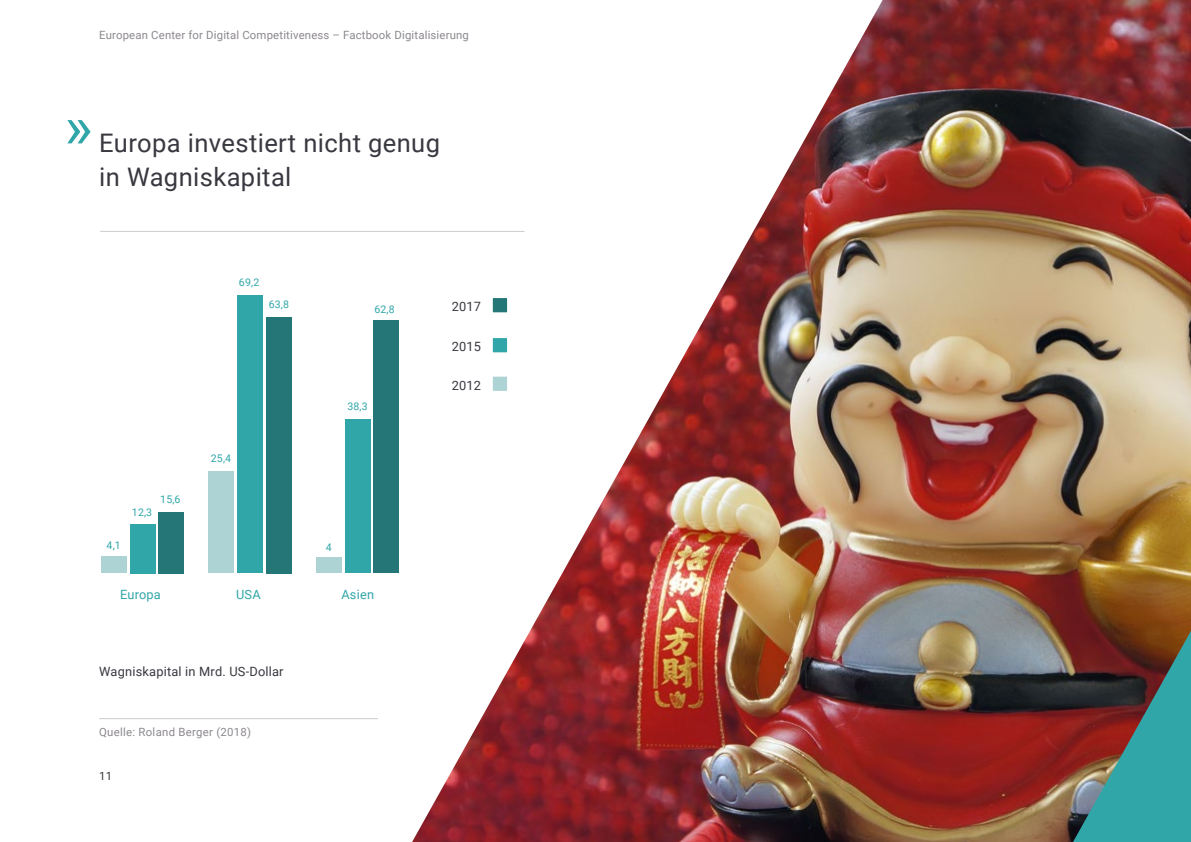
<style>
.page{position:relative;width:1191px;height:842px;background:#fff}
.page>*{position:absolute;margin:0;border:0;box-sizing:border-box;transform-origin:0 0}
.t1{font:59.9px "Roboto";color:#31a6a8}
.t2{font:25.5px/34px "Roboto";letter-spacing:.015em;color:#383840}
.t3{font:12.8px "Roboto";letter-spacing:.015em;color:#383840}
.t4{font:12.8px "Roboto";letter-spacing:.015em;color:#31a6a8}
.t5{font:11.4px "Roboto";letter-spacing:.015em;color:#8c888e}
.t6{font:11.4px "Roboto";color:#383840}
.t7{font:10.5px "Roboto";letter-spacing:.015em;color:#31a6a8}
</style>
<div class="page">
<img style="left:412px;top:0;width:779px;height:842px">
<svg style="left:1073px;top:631px;width:118px;height:211px;background:#4b6967"></svg>
<hr style="left:99px;top:718px;width:279px;height:1px;background:#cdcbce">
<hr style="left:100px;top:231px;width:424px;height:1px;background:#cdcbce">
<div style="left:345px;top:419px;width:25px;height:154px;background:#31a6a8"></div>
<div style="left:373px;top:321px;width:26px;height:252px;background:#247677"></div>
<div style="left:209px;top:471px;width:25px;height:102px;background:#aed3d4"></div>
<div style="left:237px;top:295px;width:26px;height:278px;background:#31a6a8"></div>
<div style="left:266px;top:317px;width:25px;height:256px;background:#247677"></div>
<div style="left:102px;top:557px;width:25px;height:16px;background:#aed3d4"></div>
<div style="left:316px;top:557px;width:26px;height:16px;background:#aed3d4"></div>
<div style="left:159px;top:512px;width:25px;height:62px;background:#247677"></div>
<div style="left:130px;top:524px;width:25px;height:49px;background:#31a6a8"></div>
<div style="left:491px;top:375px;width:17px;height:17px;background:#aed3d4"></div>
<div style="left:490px;top:374px;width:20px;height:20px;border:3px solid #fff"></div>
<div style="left:491px;top:297px;width:17px;height:17px;background:#247677"></div>
<div style="left:490px;top:295px;width:20px;height:20px;border:3px solid #fff"></div>
<div style="left:491px;top:337px;width:17px;height:17px;background:#31a6a8"></div>
<div style="left:490px;top:335px;width:20px;height:20px;border:3px solid #fff"></div>
<p class="t5" style="left:99px;top:30px;width:371px">European Center for Digital Competitiveness – Factbook Digitalisierung</p>
<h1 class="t1" style="left:64px;top:98px;width:30px">»</h1>
<h2 class="t2" style="left:99px;top:128px;width:342px">Europa investiert nicht genug in Wagniskapital</h2>
<p class="t7" style="left:239px;top:277px;width:22px">69,2</p>
<p class="t7" style="left:269px;top:300px;width:22px">63,8</p>
<p class="t7" style="left:107px;top:540px;width:16px">4,1</p>
<p class="t7" style="left:132px;top:507px;width:22px">12,3</p>
<p class="t7" style="left:160px;top:494px;width:22px">15,6</p>
<p class="t7" style="left:211px;top:453px;width:22px">25,4</p>
<p class="t7" style="left:374px;top:304px;width:22px">62,8</p>
<p class="t7" style="left:347px;top:401px;width:22px">38,3</p>
<p class="t7" style="left:326px;top:542px;width:7px">4</p>
<p class="t4" style="left:120px;top:589px;width:42px">Europa</p>
<p class="t4" style="left:236px;top:589px;width:26px">USA</p>
<p class="t4" style="left:341px;top:589px;width:34px">Asien</p>
<p class="t3" style="left:99px;top:665px;width:186px">Wagniskapital in Mrd. US-Dollar</p>
<p class="t5" style="left:99px;top:726px;width:153px">Quelle: Roland Berger (2018)</p>
<p class="t6" style="left:99px;top:770px;width:14px">11</p>
<p class="t3" style="left:452px;top:301px;width:31px">2017</p>
<p class="t3" style="left:452px;top:341px;width:31px">2015</p>
<p class="t3" style="left:452px;top:379px;width:31px">2012</p>
</div>
